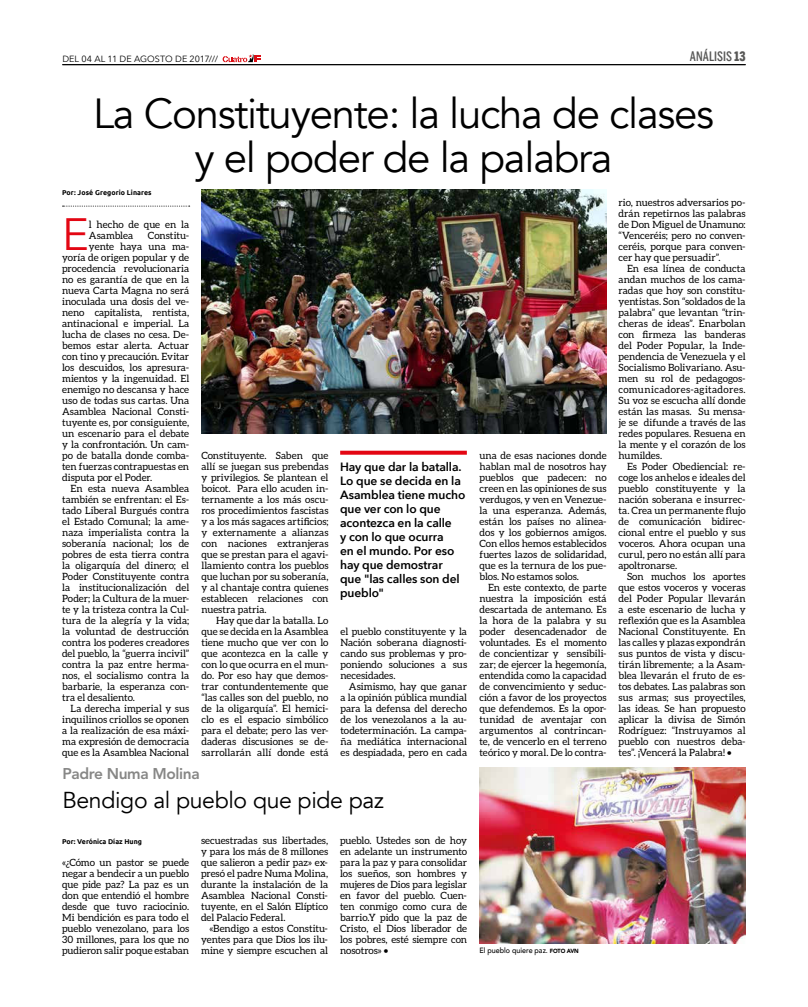
<style>
.page{position:relative;width:808px;height:1007px;background:#fff}
.page>*{position:absolute;margin:0;border:0;box-sizing:border-box;transform-origin:0 0}
.t1{font:45.2px "Avenir";color:#e30613}
.t2{font:42px/44px "Avenir";letter-spacing:-.03em;color:#000;text-align:center}
.t3{font:23px "Avenir";letter-spacing:-.015em;color:#000}
.t4{font:800 15.5px "Avenir LT Std";letter-spacing:-.025em;color:#878786}
.t5{font:500 13px "Benton Sans Comp";color:#575756}
.t6{font:600 12px/14px "Avenir Next";letter-spacing:-.01em;color:#000}
.t7{font:10px/11px "Aleo";color:#000;text-align:justify}
.t8{font:9px "Avenir Next";letter-spacing:.005em;color:#000}
.t9{font:500 7.6px "Avenir";color:#000;scale:.94 1}
.t10{font:700 7px "Ubuntu";color:#000}
.s1{font-weight:900}
.s2{font-weight:900;font-size:6px}
</style>
<div class="page">
<hr style="left:62px;top:64px;width:684px;height:1px;background:#000">
<svg style="left:223px;top:54px;width:38px;height:8px"></svg>
<img style="left:201px;top:189px;width:405px;height:245px">
<svg style="left:340px;top:450px;width:127px;height:4px"></svg>
<svg style="left:63px;top:206px;width:127px;height:1px"></svg>
<img style="left:479px;top:767px;width:267px;height:176px">
<p class="t8" style="left:62px;top:54px;width:157px">DEL 04 AL 11 DE AGOSTO DE 2017///</p>
<h3 class="t5" style="left:690px;top:49px;width:57px">ANÁLISIS <span class="s1">13</span></h3>
<h2 class="t2" style="left:93px;top:96px;width:623px">La Constituyente: la lucha de clases y el poder de la palabra</h2>
<p class="t10" style="left:62px;top:189px;width:91px">Por: José Gregorio Linares</p>
<h1 class="t1" style="left:62px;top:215px;width:28px">E</h1>
<p class="t7" style="left:89px;top:218px;width:102px">l hecho de que en la<br>Asamblea</p>
<p class="t7" style="left:618px;top:196px;width:129px">rio, nuestros adversarios po&shy;drán repetirnos las palabras de Don Miguel de Unamuno: “Venceréis; pero no conven&shy;ceréis, porque para conven&shy;cer hay que persuadir”.</p>
<p class="t7" style="left:618px;top:262px;width:129px;text-indent:8px">En esa línea de conducta andan muchos de los cama&shy;radas que hoy son constitu&shy;yentistas. Son “soldados de la palabra” que levantan “trin&shy;cheras de ideas”. Enarbolan con firmeza las banderas del Poder Popular, la Inde&shy;pendencia de Venezuela y el Socialismo Bolivariano. Asu&shy;men su rol de pedagogos&shy;comunicadores-agitadores.<br>Su voz se escucha allí donde están las masas. Su mensa&shy;je se difunde a través de las redes populares. Resuena en la mente y el corazón de los humildes.</p>
<p class="t7" style="left:618px;top:460px;width:129px;text-indent:9px">Es Poder Obediencial: re&shy;coge los anhelos e ideales del pueblo constituyente y la nación soberana e insurrec&shy;ta. Crea un permanente flujo de comunicación bidirec&shy;cional entre el pueblo y sus voceros. Ahora ocupan una curul, pero no están allí para apoltronarse.</p>
<p class="t7" style="left:618px;top:570px;width:129px;text-indent:8px">Son muchos los aportes que estos voceros y voceras del Poder Popular llevarán a este escenario de lucha y reflexión que es la Asamblea Nacional Constituyente. En las calles y plazas expondrán sus puntos de vista y discu&shy;tirán libremente; a la Asam&shy;blea llevarán el fruto de es&shy;tos debates. Las palabras son sus armas; sus proyectiles, las ideas. Se han propuesto aplicar la divisa de Simón Rodríguez: “Instruyamos al pueblo con nuestros deba&shy;tes”. ¡Vencerá la Palabra! •</p>
<p class="t7" style="left:148px;top:229px;width:43px">Constitu-</p>
<p class="t7" style="left:89px;top:240px;width:102px">yente haya una ma-</p>
<p class="t7" style="left:62px;top:251px;width:129px">yoría de origen popular y de</p>
<p class="t7" style="left:62px;top:262px;width:129px">procedencia revolucionaria</p>
<p class="t7" style="left:62px;top:273px;width:129px">no es garantía de que en la</p>
<p class="t7" style="left:62px;top:284px;width:129px">nueva Carta Magna no será</p>
<p class="t7" style="left:62px;top:295px;width:129px">inoculada una dosis del ve-</p>
<p class="t7" style="left:62px;top:306px;width:129px">neno capitalista, rentista,</p>
<p class="t7" style="left:62px;top:317px;width:129px">antinacional e imperial. La</p>
<p class="t7" style="left:62px;top:328px;width:129px">lucha de clases no cesa. De-</p>
<p class="t7" style="left:62px;top:339px;width:129px">bemos estar alerta. Actuar</p>
<p class="t7" style="left:62px;top:350px;width:129px">con tino y precaución. Evitar</p>
<p class="t7" style="left:62px;top:361px;width:129px">los descuidos, los apresura-</p>
<p class="t7" style="left:62px;top:372px;width:129px">mientos y la ingenuidad. El</p>
<p class="t7" style="left:62px;top:383px;width:129px">enemigo no descansa y hace</p>
<p class="t7" style="left:62px;top:394px;width:129px">uso de todas sus cartas. Una</p>
<p class="t7" style="left:62px;top:405px;width:129px">Asamblea Nacional Consti-</p>
<p class="t7" style="left:62px;top:416px;width:129px">tuyente es, por consiguiente,</p>
<p class="t7" style="left:62px;top:427px;width:129px">un escenario para el debate</p>
<p class="t7" style="left:62px;top:438px;width:129px">y la confrontación. Un cam-</p>
<p class="t7" style="left:62px;top:449px;width:129px">po de batalla donde comba-</p>
<p class="t7" style="left:62px;top:460px;width:129px">ten fuerzas contrapuestas en</p>
<p class="t7" style="left:62px;top:471px;width:92px">disputa por el Poder.</p>
<p class="t7" style="left:71px;top:482px;width:120px">En esta nueva Asamblea</p>
<p class="t7" style="left:62px;top:493px;width:129px">también se enfrentan: el Es-</p>
<p class="t7" style="left:62px;top:504px;width:129px">tado Liberal Burgués contra</p>
<p class="t7" style="left:62px;top:515px;width:129px">el Estado Comunal; la ame-</p>
<p class="t7" style="left:62px;top:526px;width:129px">naza imperialista contra la</p>
<p class="t7" style="left:62px;top:537px;width:129px">soberanía nacional; los de</p>
<p class="t7" style="left:62px;top:548px;width:129px">pobres de esta tierra contra</p>
<p class="t7" style="left:62px;top:559px;width:129px">la oligarquía del dinero; el</p>
<p class="t7" style="left:62px;top:570px;width:129px">Poder Constituyente contra</p>
<p class="t7" style="left:62px;top:581px;width:129px">la institucionalización del</p>
<p class="t7" style="left:62px;top:592px;width:129px">Poder; la Cultura de la muer-</p>
<p class="t7" style="left:62px;top:603px;width:129px">te y la tristeza contra la Cul-</p>
<p class="t7" style="left:62px;top:614px;width:129px">tura de la alegría y la vida;</p>
<p class="t7" style="left:62px;top:625px;width:129px">la voluntad de destrucción</p>
<p class="t7" style="left:62px;top:636px;width:129px">contra los poderes creadores</p>
<p class="t7" style="left:62px;top:647px;width:129px">del pueblo, la “guerra incivil”</p>
<p class="t7" style="left:62px;top:658px;width:129px">contra la paz entre herma-</p>
<p class="t7" style="left:62px;top:669px;width:129px">nos, el socialismo contra la</p>
<p class="t7" style="left:62px;top:680px;width:129px">barbarie, la esperanza con-</p>
<p class="t7" style="left:62px;top:691px;width:74px">tra el desaliento.</p>
<p class="t7" style="left:71px;top:702px;width:120px">La derecha imperial y sus</p>
<p class="t7" style="left:62px;top:713px;width:129px">inquilinos criollos se oponen</p>
<p class="t7" style="left:62px;top:724px;width:129px">a la realización de esa máxi-</p>
<p class="t7" style="left:62px;top:735px;width:129px">ma expresión de democracia</p>
<p class="t7" style="left:62px;top:746px;width:129px">que es la Asamblea Nacional</p>
<p class="t7" style="left:201px;top:449px;width:129px">Constituyente. Saben que allí se juegan sus prebendas y privilegios. Se plantean el boicot. Para ello acuden in&shy;ternamente a los más oscu&shy;ros procedimientos fascistas y a los más sagaces artificios; y externamente a alianzas con naciones extranjeras que se prestan para el agavi&shy;llamiento contra los pueblos que luchan por su soberanía, y al chantaje contra quienes establecen relaciones con nuestra patria.</p>
<p class="t7" style="left:201px;top:614px;width:129px;text-indent:15px">Hay que dar la batalla. Lo que se decida en la Asamblea tiene mucho que ver con lo que acontezca en la calle y con lo que ocurra en el mun&shy;do. Por eso hay que demos&shy;trar contundentemente que “las calles son del pueblo, no de la oligarquía”. El hemici&shy;clo es el espacio simbólico para el debate; pero las ver&shy;daderas discusiones se de&shy;sarrollarán allí donde está</p>
<p class="t7" style="left:479px;top:449px;width:129px">una de esas naciones donde hablan mal de nosotros hay pueblos que padecen: no creen en las opiniones de sus verdugos, y ven en Venezue&shy;la una esperanza. Además, están los países no alinea&shy;dos y los gobiernos amigos.<br>Con ellos hemos establecidos fuertes lazos de solidaridad, que es la ternura de los pue&shy;blos. No estamos solos.</p>
<p class="t7" style="left:479px;top:581px;width:129px;text-indent:8px">En este contexto, de parte nuestra la imposición está descartada de antemano. Es la hora de la palabra y su poder desencadenador de voluntades. Es el momento de concientizar y sensibili&shy;zar; de ejercer la hegemonía, entendida como la capacidad de convencimiento y seduc&shy;ción a favor de los proyectos que defendemos. Es la opor&shy;tunidad de aventajar con argumentos al contrincan&shy;te, de vencerlo en el terreno teórico y moral. De lo contra-</p>
<p class="t6" style="left:340px;top:460px;width:127px">Hay que dar la batalla.<br>Lo que se decida en la<br>Asamblea tiene mucho que ver con lo que acontezca en la calle<br>y con lo que ocurra<br>en el mundo. Por eso hay que demostrar que "las calles son del pueblo"</p>
<p class="t7" style="left:340px;top:625px;width:128px">el pueblo constituyente y la Nación soberana diagnosti&shy;cando sus problemas y pro&shy;poniendo soluciones a sus necesidades.</p>
<p class="t7" style="left:340px;top:680px;width:128px;text-indent:8px">Asimismo, hay que ganar a la opinión pública mundial para la defensa del derecho de los venezolanos a la au&shy;todeterminación. La campa&shy;ña mediática internacional es despiadada, pero en cada</p>
<h3 class="t4" style="left:62px;top:766px;width:139px">Padre Numa Molina</h3>
<h3 class="t3" style="left:62px;top:790px;width:323px">Bendigo al pueblo que pide paz</h3>
<p class="t10" style="left:62px;top:838px;width:81px">Por: Verónica Díaz Hung</p>
<p class="t7" style="left:62px;top:856px;width:129px">«¿Cómo un pastor se puede negar a bendecir a un pueblo que pide paz? La paz es un don que entendió el hombre desde que tuvo raciocinio.<br>Mi bendición es para todo el pueblo venezolano, para los 30 millones, para los que no pudieron salir poque estaban</p>
<p class="t7" style="left:201px;top:834px;width:129px">secuestradas sus libertades, y para los más de 8 millones que salieron a pedir paz» ex&shy;presó el padre Numa Molina, durante la instalación de la Asamblea Nacional Consti&shy;tuyente, en el Salón Elíptico del Palacio Federal.</p>
<p class="t7" style="left:201px;top:922px;width:129px;text-indent:8px">«Bendigo a estos Constitu&shy;yentes para que Dios los ilu&shy;mine y siempre escuchen al</p>
<p class="t7" style="left:340px;top:834px;width:129px">pueblo. Ustedes son de hoy en adelante un instrumento para la paz y para consolidar los sueños, son hombres y mujeres de Dios para legislar en favor del pueblo. Cuen&shy;ten conmigo como cura de barrio.Y pido que la paz de Cristo, el Dios liberador de los pobres, esté siempre con nosotros» •</p>
<p class="t9" style="left:479px;top:946px;width:107px">El pueblo quiere paz. <span class="s2">FOTO AVN</span></p>
</div>
